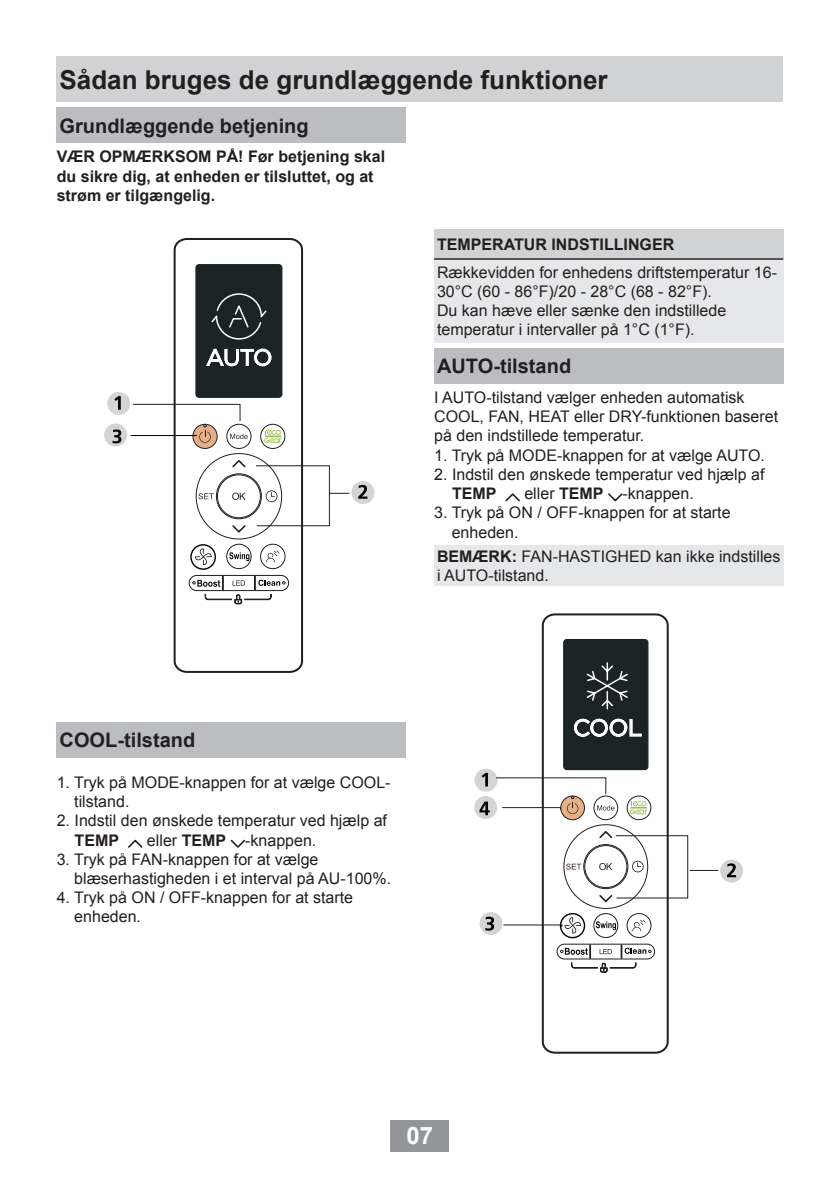
<style>
.page{position:relative;width:840px;height:1191px;background:#fff}
.page>*{position:absolute;margin:0;border:0;box-sizing:border-box;transform-origin:0 0}
.t1{font:700 26px "Arial";color:#231f20}
.t2{font:700 24px "Arial";color:#fff}
.t3{font:700 20px "Arial";color:#231f20}
.t4{font:16px/19.2px "Arial";color:#231f20}
.t5{font:700 16px/19.2px "Arial";color:#231f20}
.s1{font-weight:700}
</style>
<div class="page">
<div style="left:390px;top:1120px;width:59px;height:31px;background:#939598"></div>
<div style="left:57px;top:57px;width:725px;height:45px;background:#d1d2d4"></div>
<div style="left:57px;top:108px;width:348px;height:35px;background:#bcbdc0"></div>
<div style="left:107px;top:392px;width:23px;height:23px;background:#d3d4d5;border-radius:50%"></div>
<svg style="left:114px;top:396px;width:7px;height:14px"></svg>
<div style="left:104px;top:423px;width:23px;height:23px;background:#d3d4d5;border-radius:50%"></div>
<svg style="left:112px;top:429px;width:9px;height:14px"></svg>
<div style="left:351px;top:481px;width:23px;height:23px;background:#d3d4d5;border-radius:50%"></div>
<svg style="left:358px;top:485px;width:9px;height:14px"></svg>
<svg style="left:173px;top:238px;width:131px;height:435px"></svg>
<div style="left:196px;top:265px;width:86px;height:132px;background:#1b2424;border-radius:3px"></div>
<div style="left:195px;top:264px;width:87px;height:134px;border:1px solid #1b2424;border-radius:3px"></div>
<hr style="left:130px;top:435px;width:67px;height:1px;background:#000">
<svg style="left:211px;top:293px;width:56px;height:47px"></svg>
<svg style="left:206px;top:349px;width:65px;height:17px"></svg>
<svg style="left:132px;top:403px;width:218px;height:202px"></svg>
<div style="left:57px;top:722px;width:348px;height:35px;background:#bcbdc0"></div>
<svg style="left:128px;top:839px;width:15px;height:9px"></svg>
<svg style="left:230px;top:839px;width:16px;height:9px"></svg>
<div style="left:434px;top:229px;width:348px;height:30px;background:#d1d2d4"></div>
<div style="left:434px;top:259px;width:348px;height:84px;background:#e6e7e9"></div>
<hr style="left:434px;top:258px;width:348px;height:2px;background:#231f20">
<div style="left:434px;top:348px;width:348px;height:36px;background:#bcbdc0"></div>
<svg style="left:505px;top:493px;width:15px;height:9px"></svg>
<svg style="left:608px;top:493px;width:15px;height:9px"></svg>
<div style="left:434px;top:545px;width:348px;height:41px;background:#e6e7e9"></div>
<svg style="left:474px;top:768px;width:23px;height:23px"></svg>
<div style="left:474px;top:796px;width:23px;height:23px;background:#d3d4d5;border-radius:50%"></div>
<svg style="left:719px;top:859px;width:23px;height:23px"></svg>
<svg style="left:726px;top:863px;width:9px;height:14px"></svg>
<div style="left:541px;top:613px;width:127px;height:440px;border:2px solid #231f20;border-radius:12px"></div>
<div style="left:563px;top:639px;width:84px;height:130px;background:#1b2424;border-radius:3px"></div>
<div style="left:563px;top:639px;width:85px;height:131px;border:1px solid #1b2424;border-radius:3px"></div>
<svg style="left:586px;top:662px;width:42px;height:48px"></svg>
<svg style="left:574px;top:719px;width:67px;height:17px"></svg>
<svg style="left:479px;top:773px;width:239px;height:200px"></svg>
<h1 class="t1" style="left:60px;top:62px;width:549px">Sådan bruges de grundlæggende funktioner</h1>
<p class="t3" style="left:60px;top:112px;width:250px">Grundlæggende betjening</p>
<p class="t5" style="left:57px;top:148px;width:330px">VÆR OPMÆRKSOM PÅ! Før betjening skal du sikre dig, at enheden er tilsluttet, og at strøm er tilgængelig.</p>
<p class="t5" style="left:437px;top:235px;width:239px">TEMPERATUR INDSTILLINGER</p>
<p class="t4" style="left:437px;top:263px;width:341px">Rækkevidden for enhedens driftstemperatur 16- 30°C (60 - 86°F)/20 - 28°C (68 - 82°F).<br>Du kan hæve eller sænke den indstillede temperatur i intervaller på 1°C (1°F).</p>
<p class="t3" style="left:437px;top:353px;width:136px">AUTO-tilstand</p>
<p class="t4" style="left:434px;top:388px;width:345px">I AUTO-tilstand vælger enheden automatisk<br>COOL, FAN, HEAT eller DRY-funktionen baseret på den indstillede temperatur.</p>
<p class="t4" style="left:434px;top:445px;width:332px">1. Tryk på MODE-knappen for at vælge AUTO.</p>
<p class="t4" style="left:434px;top:465px;width:331px">2. Indstil den ønskede temperatur ved hjælp af</p>
<p class="t5" style="left:451px;top:484px;width:46px">TEMP</p>
<p class="t4" style="left:524px;top:484px;width:171px">eller <span class="s1">TEMP</span> -knappen.</p>
<p class="t4" style="left:451px;top:503px;width:280px;text-indent:-18px">3. Tryk på ON / OFF-knappen for at starte enheden.</p>
<p class="t4" style="left:437px;top:547px;width:345px"><span class="s1">BEMÆRK:</span> FAN-HASTIGHED kan ikke indstilles i AUTO-tilstand.</p>
<p class="t3" style="left:60px;top:726px;width:137px">COOL-tilstand</p>
<p class="t4" style="left:74px;top:773px;width:317px;text-indent:-18px">1. Tryk på MODE-knappen for at vælge COOL&shy;tilstand.</p>
<p class="t4" style="left:57px;top:811px;width:331px">2. Indstil den ønskede temperatur ved hjælp af</p>
<p class="t5" style="left:74px;top:831px;width:46px">TEMP</p>
<p class="t4" style="left:147px;top:830px;width:171px">eller <span class="s1">TEMP</span> -knappen.</p>
<p class="t4" style="left:74px;top:849px;width:318px;text-indent:-18px">3. Tryk på FAN-knappen for at vælge blæserhastigheden i et interval på AU-100%.</p>
<p class="t4" style="left:74px;top:888px;width:280px;text-indent:-18px">4. Tryk på ON / OFF-knappen for at starte enheden.</p>
<h2 class="t2" style="left:406px;top:1119px;width:28px">07</h2>
</div>
